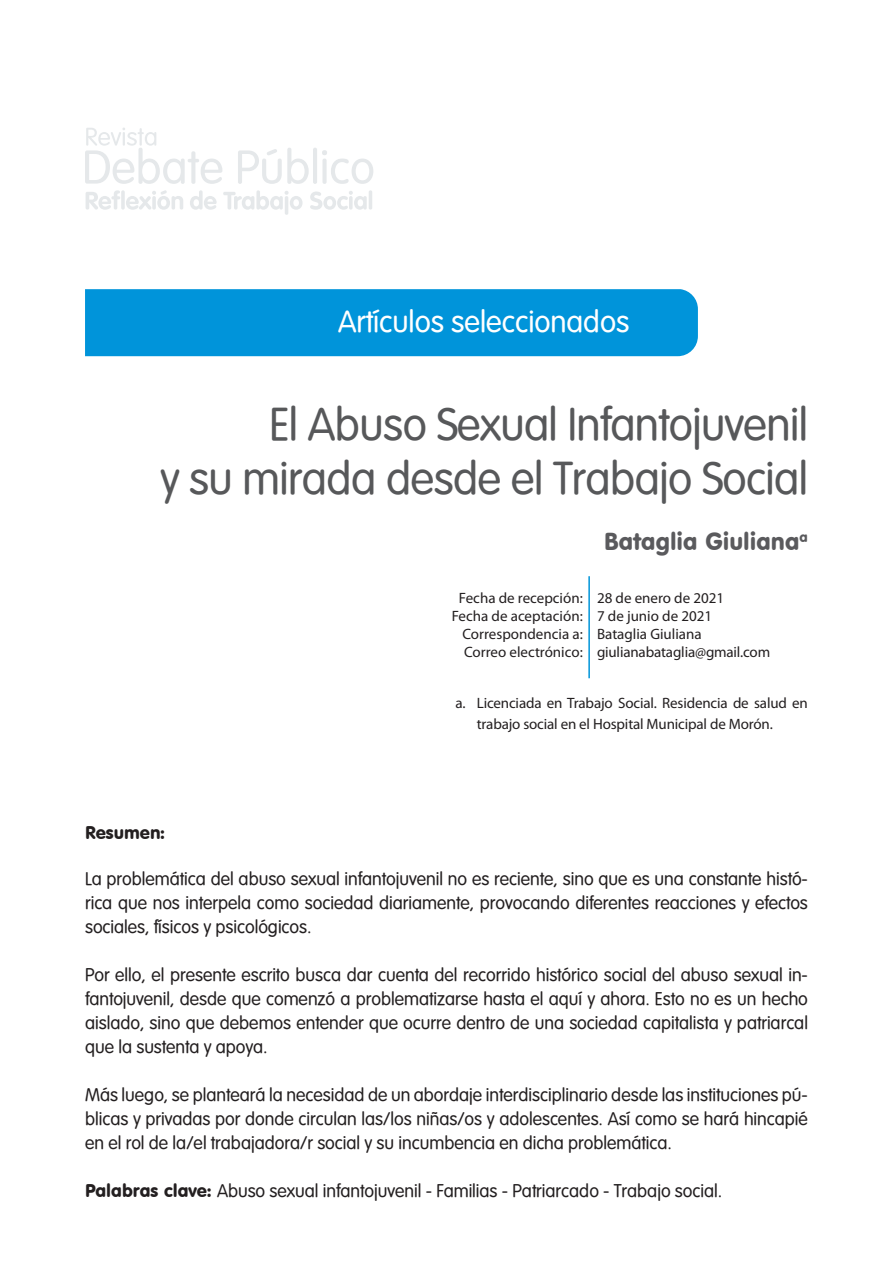
<style>
.page{position:relative;width:893px;height:1263px;background:#fff}
.page>*{position:absolute;margin:0;border:0;box-sizing:border-box;transform-origin:0 0}
.t1{font:45px "VAG Rounded Lt Normal";letter-spacing:-.01em;color:#57585a}
.t2{font:30px "VAG Rounded Lt Normal";color:#fff}
.t3{font:24px "VAG Rounded BT";color:#5a5a5d}
.t4{font:18px/24px "VAG Rounded Lt Normal";color:#231f20;text-align:justify}
.t5{font:18px "VAG Rounded BT";color:#231f20}
.t6{font:15px/21px "Myriad Pro";letter-spacing:-.01em;color:#231f20}
.s1{font-family:"VAG Rounded BT"}
</style>
<div class="page">
<div style="left:85px;top:289px;width:613px;height:67px;background:#0094da"></div>
<svg style="left:85px;top:128px;width:137px;height:56px"></svg>
<svg style="left:238px;top:148px;width:71px;height:36px"></svg>
<hr style="left:313px;top:148px;width:4px;height:36px;background:#e5e8ea;border-radius:2px">
<svg style="left:322px;top:150px;width:51px;height:34px"></svg>
<svg style="left:86px;top:190px;width:34px;height:20px"></svg>
<hr style="left:121px;top:190px;width:4px;height:20px;background:#e5e8ea;border-radius:2px">
<svg style="left:126px;top:190px;width:57px;height:20px"></svg>
<svg style="left:190px;top:190px;width:27px;height:20px"></svg>
<svg style="left:223px;top:190px;width:80px;height:25px"></svg>
<svg style="left:310px;top:191px;width:57px;height:19px"></svg>
<hr style="left:369px;top:190px;width:3px;height:20px;background:#e5e8ea;border-radius:2px">
<hr style="left:588px;top:576px;width:2px;height:102px;background:#0095d9">
<p class="t2" style="left:338px;top:304px;width:293px">Artículos seleccionados</p>
<p class="t1" style="left:269px;top:398px;width:540px">El Abuso Sexual Infantojuvenil</p>
<p class="t1" style="left:160px;top:452px;width:649px">y su mirada desde el Trabajo Social</p>
<p class="t6" style="left:459px;top:587px;width:125px">Fecha de recepción:</p>
<p class="t6" style="left:452px;top:605px;width:132px">Fecha de aceptación:</p>
<p class="t6" style="left:462px;top:623px;width:122px">Correspondencia a:</p>
<p class="t6" style="left:464px;top:641px;width:120px">Correo electrónico:</p>
<p class="t3" style="left:604px;top:526px;width:205px">Bataglia Giuliana<sup>a</sup></p>
<p class="t6" style="left:597px;top:587px;width:129px">28 de enero de 2021</p>
<p class="t6" style="left:597px;top:605px;width:117px">7 de junio de 2021</p>
<p class="t6" style="left:597px;top:623px;width:106px">Bataglia Giuliana</p>
<p class="t6" style="left:597px;top:641px;width:175px">giulianabataglia@gmail.com</p>
<p class="t6" style="left:477px;top:693px;width:333px;text-indent:-21px">a. Licenciada en Trabajo Social. Residencia de salud en trabajo social en el Hospital Municipal de Morón.</p>
<p class="t5" style="left:85px;top:821px;width:81px">Resumen:</p>
<p class="t4" style="left:85px;top:866px;width:724px">La problemática del abuso sexual infantojuvenil no es reciente, sino que es una constante histó&shy;rica que nos interpela como sociedad diariamente, provocando diferentes reacciones y efectos sociales, físicos y psicológicos.</p>
<p class="t4" style="left:85px;top:962px;width:724px">Por ello, el presente escrito busca dar cuenta del recorrido histórico social del abuso sexual in&shy;fantojuvenil, desde que comenzó a problematizarse hasta el aquí y ahora. Esto no es un hecho aislado, sino que debemos entender que ocurre dentro de una sociedad capitalista y patriarcal que la sustenta y apoya.</p>
<p class="t4" style="left:85px;top:1082px;width:724px">Más luego, se planteará la necesidad de un abordaje interdisciplinario desde las instituciones pú&shy;blicas y privadas por donde circulan las/los niñas/os y adolescentes. Así como se hará hincapié en el rol de la/el trabajadora/r social y su incumbencia en dicha problemática.</p>
<p class="t4" style="left:85px;top:1178px;width:639px"><span class="s1">Palabras clave:</span> Abuso sexual infantojuvenil - Familias - Patriarcado - Trabajo social.</p>
</div>
